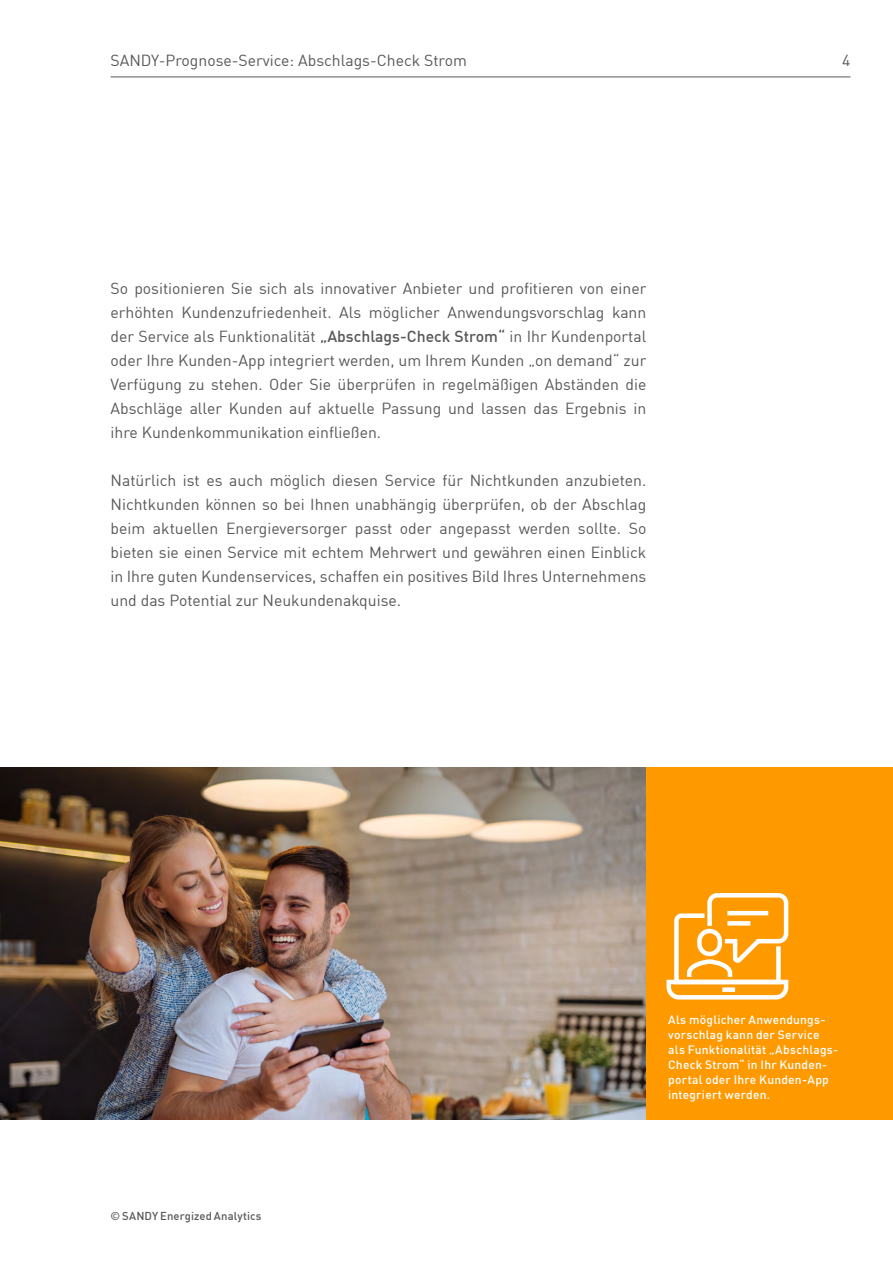
<style>
.page{position:relative;width:893px;height:1263px;background:#fff}
.page>*{position:absolute;margin:0;border:0;box-sizing:border-box;transform-origin:0 0}
.t1{font:15.75px/24px "En BWDIN Pro";color:#585756;text-align:justify}
.t2{font:500 12px/15px "En BWDIN Pro";letter-spacing:.02em;color:#fff}
.t3{font:500 11.25px "En BWDIN Pro";letter-spacing:.01em;color:#585756}
.s1{font-weight:500}
</style>
<div class="page">
<hr style="left:111px;top:77px;width:739px;height:1px;background:#585756">
<img style="left:0;top:767px;width:646px;height:353px">
<div style="left:646px;top:767px;width:247px;height:353px;background:#f90"></div>
<svg style="left:666px;top:893px;width:123px;height:107px"></svg>
<div style="left:697px;top:929px;width:25px;height:27px;border:4px solid #fff;border-radius:10px"></div>
<hr style="left:727px;top:911px;width:41px;height:4px;background:#fff">
<svg style="left:727px;top:921px;width:23px;height:4px"></svg>
<p class="t1" style="left:111px;top:47px;width:358px">SANDY-Prognose-Service: Abschlags-Check Strom</p>
<p class="t1" style="left:111px;top:275px;width:537px">So positionieren Sie sich als innovativer Anbieter und profitieren von einer erhöhten Kundenzufriedenheit. Als möglicher Anwendungsvorschlag kann der Service als Funktionalität <span class="s1">„Abschlags-Check Strom“</span> in Ihr Kundenportal oder Ihre Kunden-App integriert werden, um Ihrem Kunden „on demand“ zur Verfügung zu stehen. Oder Sie überprüfen in regelmäßigen Abständen die Abschläge aller Kunden auf aktuelle Passung und lassen das Ergebnis in ihre Kundenkommunikation einfließen.</p>
<p class="t1" style="left:111px;top:467px;width:537px">Natürlich ist es auch möglich diesen Service für Nichtkunden anzubieten.<br>Nichtkunden können so bei Ihnen unabhängig überprüfen, ob der Abschlag beim aktuellen Energieversorger passt oder angepasst werden sollte. So bieten sie einen Service mit echtem Mehrwert und gewähren einen Einblick in Ihre guten Kundenservices, schaffen ein positives Bild Ihres Unternehmens und das Potential zur Neukundenakquise.</p>
<p class="t1" style="left:842px;top:47px;width:10px">4</p>
<p class="t3" style="left:111px;top:1206px;width:153px">© SANDY Energized Analytics</p>
<p class="t2" style="left:668px;top:1011px;width:172px">Als möglicher Anwendungs&shy;vorschlag kann der Service als Funktionalität „Abschlags-<br>Check Strom“ in Ihr Kunden&shy;portal oder Ihre Kunden-App integriert werden.</p>
</div>
